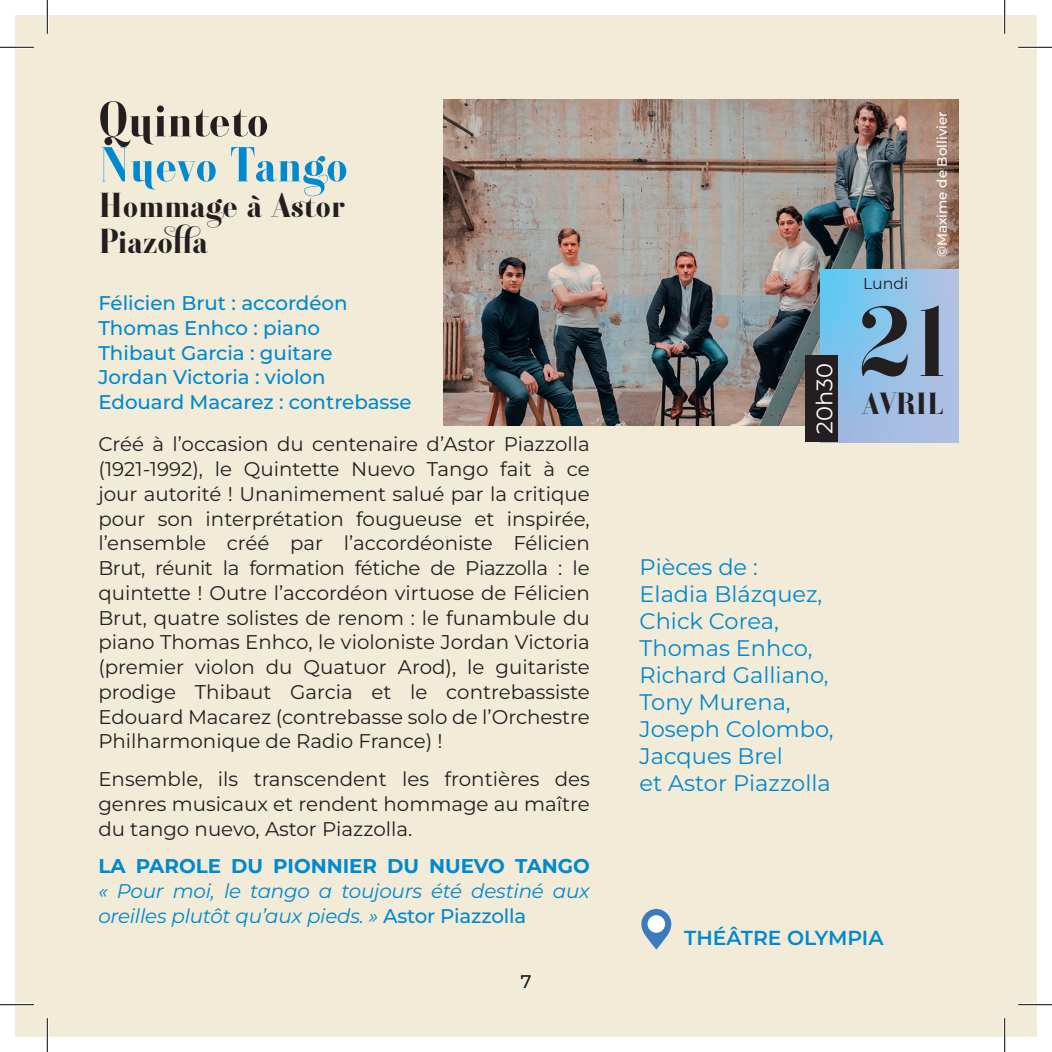
<style>
.page{position:relative;width:1052px;height:1052px;background:#fff}
.page>*{position:absolute;margin:0;border:0;box-sizing:border-box;transform-origin:0 0}
.t1{font:112.5px "Decize";color:#231f20}
.t2{font:54px "Decize";color:#0089cf}
.t3{font:54px "Decize";color:#231f20}
.t4{font:38.25px/36px "Decize";color:#231f20}
.t5{font:33.75px "Decize";color:#231f20}
.t6{font:22.5px/27px "Montserrat";color:#0089cf}
.t7{font:22.5px "Montserrat";color:#fff}
.t8{font:600 20.25px "Montserrat";color:#0089cf}
.t9{font:19.8px/24.8px "Montserrat";color:#231f20;text-align:justify}
.t10{font:500 19.8px/24.8px "Montserrat";color:#0089cf}
.t11{font:italic 19.8px/24.8px "Montserrat";letter-spacing:-.01em;color:#0089cf}
.t12{font:700 19.8px "Montserrat";color:#0089cf}
.t13{font:500 18px "Montserrat";color:#231f20}
.t14{font:15.75px "Montserrat";color:#231f20}
.t15{font:500 13.5px "Montserrat";color:#fff}
.s1{font-weight:500;font-style:normal}
</style>
<div class="page">
<div style="left:47px;top:15px;width:989px;height:1021px;background:#f1ebd8"></div>
<img style="left:443px;top:99px;width:514px;height:326px">
<div style="left:15px;top:15px;width:32px;height:1021px;background:#f1ebd8"></div>
<svg style="left:641px;top:909px;width:31px;height:40px"></svg>
<div style="left:647px;top:914px;width:18px;height:18px;background:#fff;border-radius:50%"></div>
<svg style="left:820px;top:269px;width:137px;height:173px;background:#94c1e7"></svg>
<div style="left:805px;top:355px;width:32px;height:87px;background:#231f20"></div>
<hr style="left:0;top:46px;width:34px;height:3px;background:#fff">
<hr style="left:1017px;top:46px;width:34px;height:3px;background:#fff">
<hr style="left:0;top:1003px;width:34px;height:2px;background:#fff">
<hr style="left:1017px;top:1003px;width:34px;height:2px;background:#fff">
<hr style="left:46px;top:0;width:3px;height:34px;background:#fff">
<hr style="left:46px;top:1017px;width:3px;height:34px;background:#fff">
<hr style="left:1003px;top:0;width:2px;height:34px;background:#fff">
<hr style="left:1003px;top:1017px;width:2px;height:34px;background:#fff">
<hr style="left:0;top:47px;width:34px;height:1px;background:#000">
<hr style="left:1017px;top:47px;width:34px;height:1px;background:#000">
<hr style="left:0;top:1004px;width:34px;height:1px;background:#000">
<hr style="left:1017px;top:1004px;width:34px;height:1px;background:#000">
<hr style="left:47px;top:0;width:1px;height:34px;background:#000">
<hr style="left:47px;top:1017px;width:1px;height:34px;background:#000">
<hr style="left:1004px;top:0;width:1px;height:34px;background:#000">
<hr style="left:1004px;top:1017px;width:1px;height:34px;background:#000">
<h2 class="t3" style="left:98px;top:95px;width:172px">Quinteto</h2>
<h2 class="t2" style="left:98px;top:140px;width:251px">Nuevo Tango</h2>
<h3 class="t4" style="left:98px;top:190px;width:248px">Hommage à Astor<br>Piazolla</h3>
<p class="t10" style="left:98px;top:290px;width:315px">Félicien Brut : accordéon<br>Thomas Enhco : piano<br>Thibaut Garcia : guitare<br>Jordan Victoria : violon<br>Edouard Macarez : contrebasse</p>
<p class="t9" style="left:98px;top:431px;width:493px">Créé à l’occasion du centenaire d’Astor Piazzolla (1921-1992), le Quintette Nuevo Tango fait à ce jour autorité ! Unanimement salué par la critique pour son interprétation fougueuse et inspirée, l’ensemble créé par l’accordéoniste Félicien Brut, réunit la formation fétiche de Piazzolla : le quintette ! Outre l’accordéon virtuose de Félicien Brut, quatre solistes de renom : le funambule du piano Thomas Enhco, le violoniste Jordan Victoria (premier violon du Quatuor Arod), le guitariste prodige Thibaut Garcia et le contrebassiste Edouard Macarez (contrebasse solo de l’Orchestre Philharmonique de Radio France) !</p>
<p class="t9" style="left:98px;top:765px;width:493px">Ensemble, ils transcendent les frontières des genres musicaux et rendent hommage au maître du tango nuevo, Astor Piazzolla.</p>
<p class="t12" style="left:98px;top:851px;width:493px">LA PAROLE DU PIONNIER DU NUEVO TANGO</p>
<p class="t11" style="left:98px;top:877px;width:493px">« Pour moi, le tango a toujours été destiné aux oreilles plutôt qu’aux pieds. » <span class="s1">Astor Piazzolla</span></p>
<p class="t13" style="left:520px;top:969px;width:12px">7</p>
<p class="t7" style="left:809px;top:434px;width:72px;rotate:-90deg">20h30</p>
<p class="t14" style="left:862px;top:273px;width:47px">Lundi</p>
<p class="t15" style="left:932px;top:257px;width:147px;rotate:-90deg">©Maxime de Bollivier</p>
<h1 class="t1" style="left:857px;top:289px;width:95px">21</h1>
<h3 class="t5" style="left:862px;top:388px;width:82px">AVRIL</h3>
<p class="t6" style="left:639px;top:552px;width:195px">Pièces de :<br>Eladia Blázquez,<br>Chick Corea,<br>Thomas Enhco,<br>Richard Galliano,<br>Tony Murena,<br>Joseph Colombo,<br>Jacques Brel<br>et Astor Piazzolla</p>
<p class="t8" style="left:684px;top:923px;width:201px">THÉÂTRE OLYMPIA</p>
</div>
